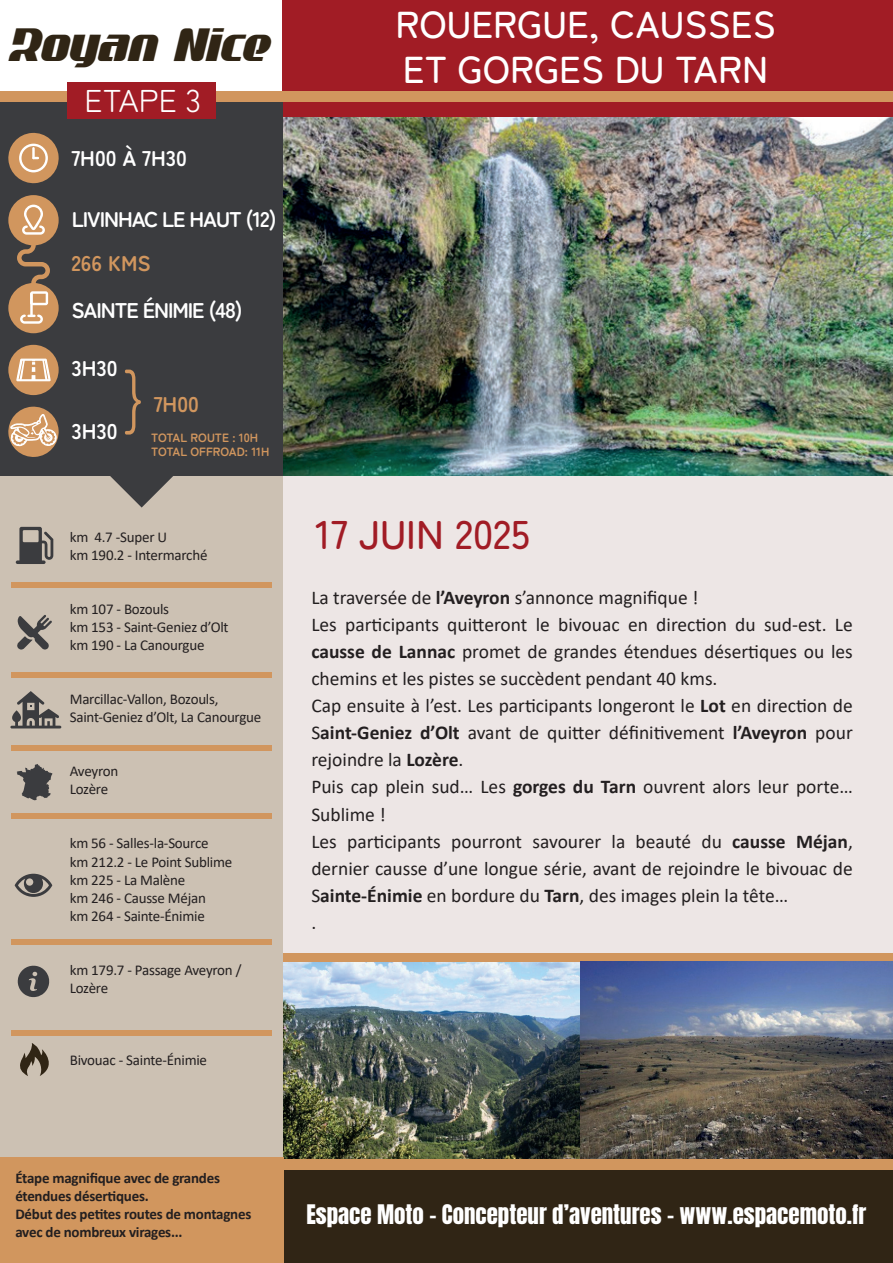
<style>
.page{position:relative;width:893px;height:1263px;background:#fff}
.page>*{position:absolute;margin:0;border:0;box-sizing:border-box;transform-origin:0 0}
.t1{font:70.05px "Zen Maru Gothic";color:#d1965e;scale:.82 1}
.t2{font:46.65px "Raceline Demo";color:#302515}
.t3{font:500 40.05px "Zen Maru Gothic";color:#a11c25}
.t4{font:500 37.5px/45px "Zen Maru Gothic";color:#fff}
.t5{font:31.5px "Zen Maru Gothic";color:#fff}
.t6{font:22.95px "Anton";color:#fff}
.t7{font:700 21.3px "Zen Maru Gothic";letter-spacing:-.05em;color:#fff}
.t8{font:700 21.3px "Zen Maru Gothic";color:#d1965e}
.t9{font:700 21.3px "Zen Maru Gothic";color:#fff}
.t10{font:19.5px/27px "Calibri";color:#231f20}
.t11{font:15px/18px "Calibri";letter-spacing:-.015em;color:#231f20}
.t12{font:700 15px/18px "Calibri";letter-spacing:-.015em;color:#231f20}
.t13{font:700 12px/14.4px "Zen Maru Gothic";color:#d1965e}
.s1{font-weight:700}
</style>
<div class="page">
<img style="left:283px;top:116px;width:610px;height:360px">
<div style="left:245px;top:953px;width:648px;height:209px;background:#d1965e"></div>
<div style="left:274px;top:476px;width:619px;height:477px;background:#ede6e5"></div>
<img style="left:283px;top:963px;width:297px;height:196px">
<img style="left:580px;top:961px;width:313px;height:198px">
<div style="left:283px;top:0;width:610px;height:116px;background:#a11c25"></div>
<div style="left:0;top:101px;width:283px;height:375px;background:#3b3c3f"></div>
<div style="left:0;top:1169px;width:893px;height:94px;background:#302515"></div>
<div style="left:0;top:1159px;width:893px;height:10px;background:#d1965e"></div>
<div style="left:0;top:91px;width:893px;height:10px;background:#d1965e"></div>
<div style="left:68px;top:82px;width:148px;height:36px;background:#a11c25"></div>
<div style="left:8px;top:195px;width:51px;height:50px;background:#d1965e;border-radius:50%"></div>
<div style="left:8px;top:283px;width:51px;height:50px;background:#d1965e;border-radius:50%"></div>
<hr style="left:30px;top:294px;width:3px;height:22px;background:#fff">
<svg style="left:15px;top:205px;width:37px;height:103px"></svg>
<div style="left:20px;top:314px;width:23px;height:10px;border:2px solid #fff;border-radius:3px"></div>
<svg style="left:8px;top:132px;width:51px;height:52px"></svg>
<div style="left:8px;top:345px;width:51px;height:50px;background:#d1965e;border-radius:50%"></div>
<svg style="left:16px;top:359px;width:35px;height:22px"></svg>
<svg style="left:8px;top:406px;width:51px;height:51px"></svg>
<div style="left:0;top:476px;width:283px;height:787px;background:#ccc1b3"></div>
<svg style="left:110px;top:476px;width:63px;height:31px"></svg>
<svg style="left:15px;top:526px;width:39px;height:38px"></svg>
<svg style="left:17px;top:615px;width:35px;height:35px"></svg>
<svg style="left:10px;top:691px;width:51px;height:37px"></svg>
<svg style="left:15px;top:874px;width:37px;height:23px"></svg>
<svg style="left:11px;top:745px;width:53px;height:55px"></svg>
<svg style="left:12px;top:944px;width:43px;height:53px"></svg>
<svg style="left:20px;top:1043px;width:29px;height:33px"></svg>
<div style="left:12px;top:582px;width:260px;height:6px;background:#d1965e"></div>
<div style="left:12px;top:673px;width:260px;height:5px;background:#d1965e"></div>
<div style="left:12px;top:745px;width:260px;height:5px;background:#d1965e"></div>
<div style="left:12px;top:813px;width:260px;height:6px;background:#d1965e"></div>
<div style="left:12px;top:939px;width:260px;height:5px;background:#d1965e"></div>
<div style="left:12px;top:1030px;width:260px;height:5px;background:#d1965e"></div>
<div style="left:0;top:1158px;width:283px;height:105px;background:#d1965e"></div>
<h2 class="t2" style="left:11px;top:24px;width:261px">Royan Nice</h2>
<h3 class="t5" style="left:84px;top:82px;width:118px">ETAPE 3</h3>
<p class="t9" style="left:71px;top:145px;width:117px">7H00 À 7H30</p>
<p class="t7" style="left:72px;top:206px;width:207px">LIVINHAC LE HAUT (12)</p>
<p class="t8" style="left:71px;top:250px;width:81px">266 KMS</p>
<p class="t7" style="left:71px;top:296px;width:173px">SAINTE ÉNIMIE (48)</p>
<p class="t7" style="left:71px;top:355px;width:47px">3H30</p>
<p class="t7" style="left:71px;top:418px;width:47px">3H30</p>
<h1 class="t1" style="left:122px;top:357px;width:29px">}</h1>
<p class="t8" style="left:154px;top:391px;width:46px">7H00</p>
<p class="t13" style="left:151px;top:430px;width:120px">TOTAL ROUTE : 10H<br>TOTAL OFFROAD: 11H</p>
<p class="t11" style="left:70px;top:528px;width:139px">km 4.7 -Super U<br>km 190.2 - Intermarché</p>
<p class="t11" style="left:70px;top:600px;width:160px">km 107 - Bozouls<br>km 153 - Saint-Geniez d’Olt km 190 - La Canourgue</p>
<p class="t11" style="left:70px;top:690px;width:193px">Marcillac-Vallon, Bozouls,<br>Saint-Geniez d’Olt, La Canourgue</p>
<p class="t11" style="left:70px;top:762px;width:50px">Aveyron<br>Lozère</p>
<p class="t11" style="left:70px;top:834px;width:164px">km 56 - Salles-la-Source<br>km 212.2 - Le Point Sublime km 225 - La Malène<br>km 246 - Causse Méjan<br>km 264 - Sainte-Énimie</p>
<p class="t11" style="left:70px;top:960px;width:173px">km 179.7 - Passage Aveyron /<br>Lozère</p>
<p class="t11" style="left:70px;top:1050px;width:139px">Bivouac - Sainte-Énimie</p>
<h3 class="t4" style="left:395px;top:1px;width:382px">ROUERGUE, CAUSSES<br>ET GORGES DU TARN</h3>
<h3 class="t3" style="left:315px;top:510px;width:216px">17 JUIN 2025</h3>
<p class="t10" style="left:311px;top:584px;width:543px">La traversée de <span class="s1">l’Aveyron</span> s’annonce magnifique !<br>Les participants quitteront le bivouac en direction du sud-est. Le <span class="s1">causse de Lannac</span> promet de grandes étendues désertiques ou les chemins et les pistes se succèdent pendant 40 kms.<br>Cap ensuite à l’est. Les participants longeront le <span class="s1">Lot</span> en direction de S<span class="s1">aint-Geniez d’Olt</span> avant de quitter définitivement <span class="s1">l’Aveyron</span> pour rejoindre la <span class="s1">Lozère</span>.<br>Puis cap plein sud… Les <span class="s1">gorges du Tarn</span> ouvrent alors leur porte… Sublime !<br>Les participants pourront savourer la beauté du <span class="s1">causse Méjan</span>, dernier causse d’une longue série, avant de rejoindre le bivouac de S<span class="s1">ainte-Énimie</span> en bordure du <span class="s1">Tarn</span>, des images plein la tête…<br>.</p>
<p class="t12" style="left:15px;top:1169px;width:238px">Étape magnifique avec de grandes étendues désertiques.<br>Début des petites routes de montagnes avec de nombreux virages...</p>
<p class="t6" style="left:306px;top:1203px;width:561px">Espace Moto – Concepteur d’aventures - www.espacemoto.fr</p>
</div>
